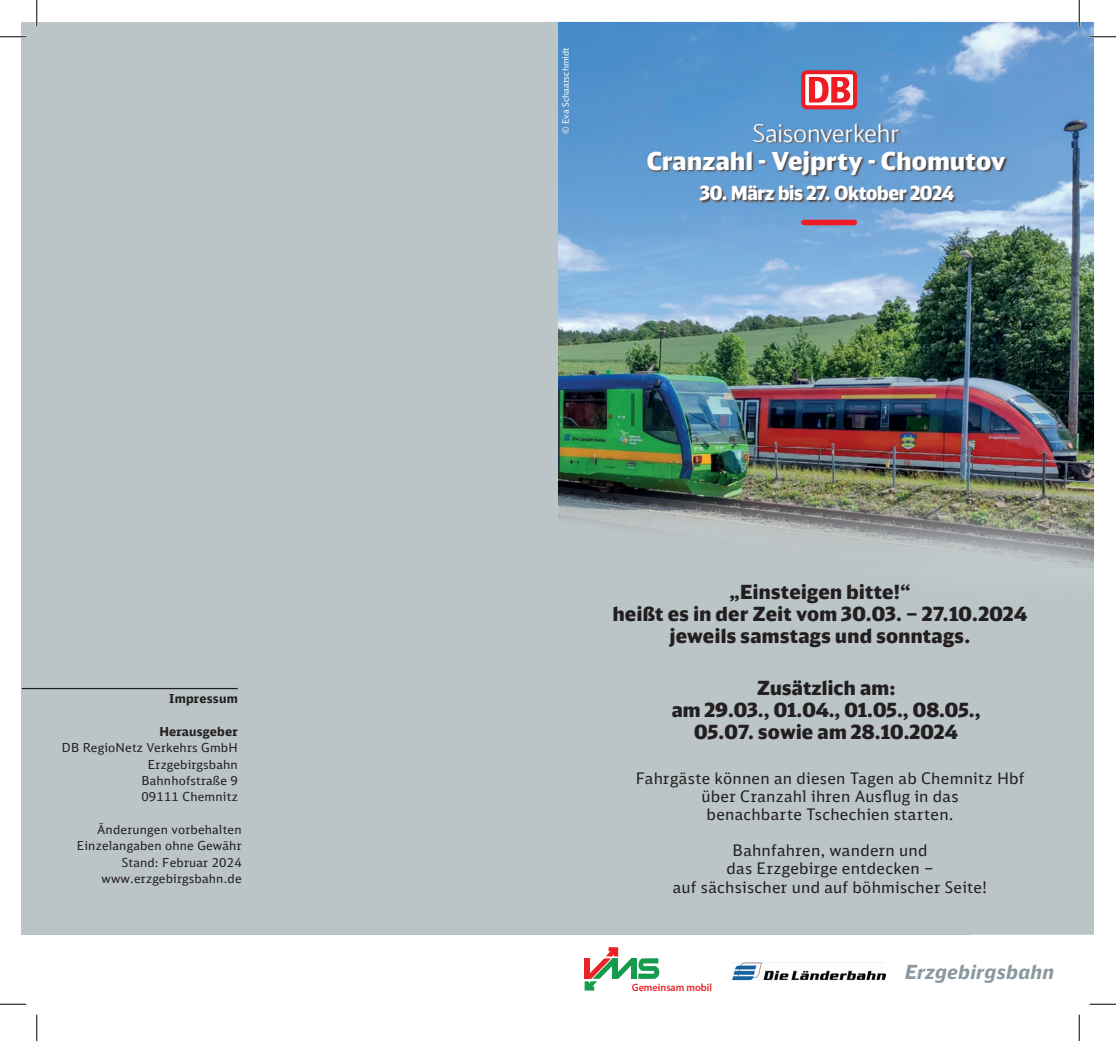
<style>
.page{position:relative;width:1116px;height:1041px;background:#fff}
.page>*{position:absolute;margin:0;border:0;box-sizing:border-box;transform-origin:0 0}
.t1{font:900 24.5px "DB Head";letter-spacing:.015em;color:#fff}
.t2{font:300 24.5px "DB Head";color:#fff}
.t3{font:900 19.25px/22.2px "DB Head";letter-spacing:.015em;color:#231f20;text-align:center}
.t4{font:900 19.25px "DB Head";letter-spacing:-.02em;color:#fff;scale:.95 1}
.t5{font:italic 700 19.25px "DB Sans Alternate";letter-spacing:.015em;color:#8b98a0}
.t6{font:15.75px/18px "DB Sans";letter-spacing:.02em;color:#231f20;text-align:center}
.t7{font:12.25px/16.4px "DB Sans";letter-spacing:.015em;color:#231f20;text-align:right}
.t8{font:700 12.25px "DB Sans";letter-spacing:.015em;color:#231f20}
.t9{font:600 10.67px "Myriad Pro";color:#eb2225;scale:.96 1}
.t10{font:8.75px "DB Sans";color:#fff}
</style>
<div class="page">
<img style="left:543px;top:22px;width:550px;height:913px">
<img style="left:646px;top:123px;width:362px;height:56px">
<img style="left:699px;top:184px;width:258px;height:20px">
<svg style="left:584px;top:947px;width:75px;height:43px"></svg>
<div style="left:801px;top:70px;width:55px;height:39px;background:linear-gradient(to right,#ee1d23,#ee1d23);border-radius:6px"></div>
<div style="left:805px;top:74px;width:47px;height:31px;background:#fff;border-radius:2px"></div>
<svg style="left:808px;top:77px;width:42px;height:26px"></svg>
<div style="left:801px;top:220px;width:55px;height:5px;background:#ee1d23;border-radius:3px"></div>
<img style="left:732px;top:962px;width:153px;height:19px">
<div style="left:22px;top:22px;width:536px;height:912px;background:#bbc4c6"></div>
<hr style="left:22px;top:688px;width:216px;height:1px;background:#231f20">
<hr style="left:0;top:36px;width:26px;height:2px;background:#fff">
<hr style="left:1089px;top:36px;width:26px;height:2px;background:#fff">
<hr style="left:36px;top:0;width:2px;height:26px;background:#fff">
<hr style="left:1077px;top:0;width:3px;height:26px;background:#fff">
<svg style="left:0;top:36px;width:26px;height:1px"></svg>
<svg style="left:1089px;top:36px;width:26px;height:1px"></svg>
<svg style="left:0;top:1004px;width:26px;height:1px"></svg>
<svg style="left:1089px;top:1004px;width:26px;height:1px"></svg>
<svg style="left:36px;top:0;width:1px;height:26px"></svg>
<svg style="left:36px;top:1015px;width:1px;height:26px"></svg>
<svg style="left:1078px;top:0;width:1px;height:26px"></svg>
<svg style="left:1078px;top:1015px;width:1px;height:26px"></svg>
<p class="t8" style="left:169px;top:691px;width:70px">Impressum</p>
<p class="t8" style="left:159px;top:723px;width:80px">Herausgeber</p>
<p class="t7" style="left:62px;top:739px;width:177px">DB RegioNetz Verkehrs GmbH<br>Erzgebirgsbahn<br>Bahnhofstraße 9<br>09111 Chemnitz</p>
<p class="t7" style="left:77px;top:821px;width:166px">Änderungen vorbehalten<br>Einzelangaben ohne Gewähr<br>Stand: Februar 2024 www.erzgebirgsbahn.de</p>
<p class="t10" style="left:560px;top:134px;width:88px;rotate:-90deg">© Eva Schaarschmidt</p>
<h1 class="t2" style="left:753px;top:118px;width:147px">Saisonverkehr</h1>
<h1 class="t1" style="left:646px;top:145px;width:360px">Cranzahl - Vejprty - Chomutov</h1>
<p class="t4" style="left:700px;top:181px;width:269px">30. März bis 27. Oktober 2024</p>
<p class="t3" style="left:612px;top:580px;width:416px">„Einsteigen bitte!“<br>heißt es in der Zeit vom 30.03. – 27.10.2024 jeweils samstags und sonntags.</p>
<p class="t3" style="left:671px;top:676px;width:310px">Zusätzlich am:<br>am 29.03., 01.04., 01.05., 08.05.,<br>05.07. sowie am 28.10.2024</p>
<p class="t6" style="left:635px;top:769px;width:390px">Fahrgäste können an diesen Tagen ab Chemnitz Hbf über Cranzahl ihren Ausflug in das<br>benachbarte Tschechien starten.</p>
<p class="t6" style="left:672px;top:841px;width:316px">Bahnfahren, wandern und<br>das Erzgebirge entdecken –<br>auf sächsischer und auf böhmischer Seite!</p>
<p class="t9" style="left:631px;top:980px;width:85px">Gemeinsam mobil</p>
<p class="t5" style="left:904px;top:960px;width:151px">Erzgebirgsbahn</p>
</div>
